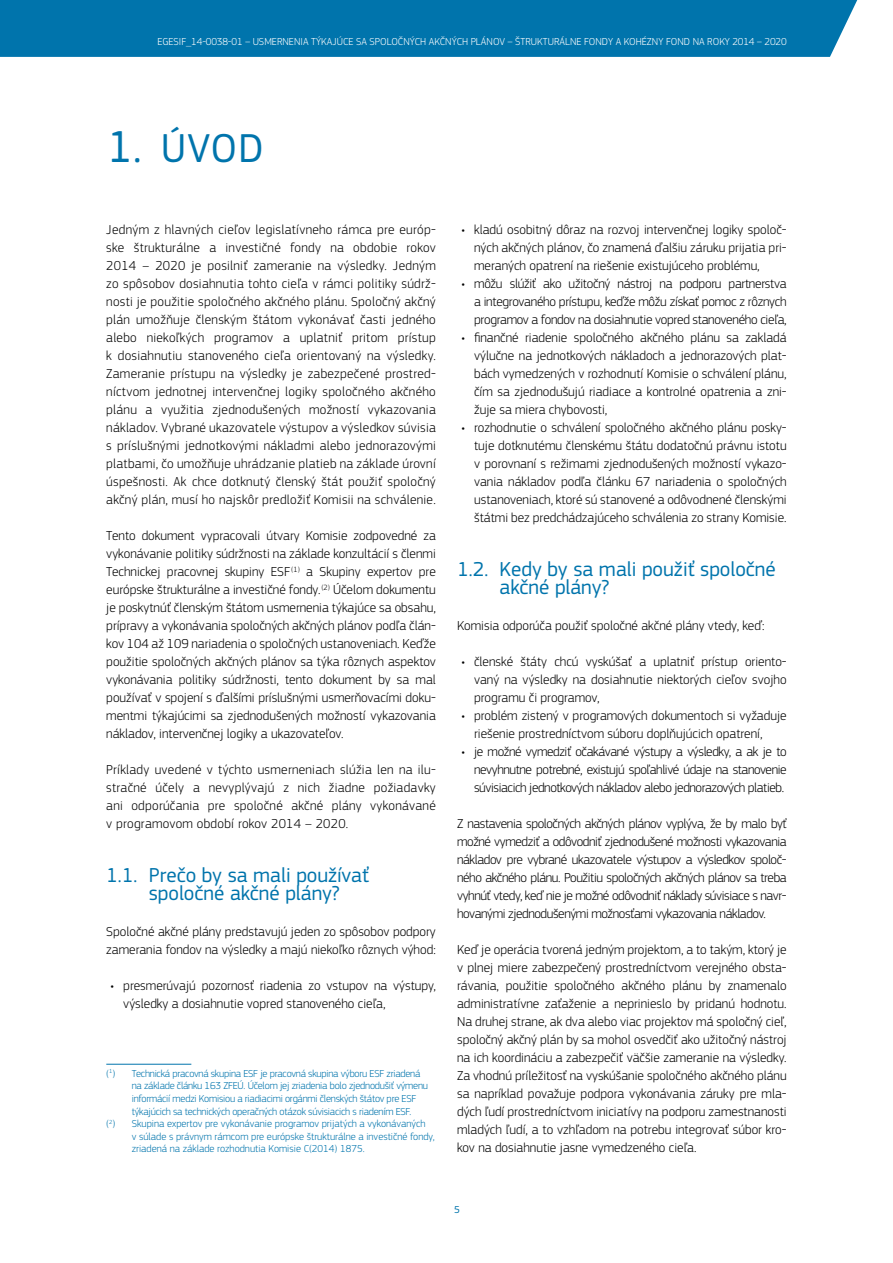
<style>
.page{position:relative;width:893px;height:1263px;background:#fff}
.page>*{position:absolute;margin:0;border:0;box-sizing:border-box;transform-origin:0 0}
.t1{font:42px "EC Square Sans Pro";color:#0074ac}
.t2{font:21px/18px "EC Square Sans Pro";color:#0074ac}
.Body{font:300 13.5px/18px "EC Square Sans Pro";color:#000;text-align:justify}
.t3{font:300 10.5px/12.6px "EC Square Sans Pro";letter-spacing:-.02em;color:#0074ac}
.t4{font:300 10.5px/12.6px "EC Square Sans Pro";color:#0074ac}
.t5{font:300 10.5px "EC Square Sans Pro";letter-spacing:.005em;color:#fff}
.t6{font:10.5px "EC Square Sans Pro";color:#0074ac}
.s1{font-size:46.5px}
</style>
<div class="page">
<div style="left:1px;top:0;width:857px;height:57px;background:#0074ac"></div>
<hr style="left:0;top:0;width:1px;height:57px;background:#0074ac">
<hr style="left:106px;top:1064px;width:85px;height:1px;background:#0074ac">
<p class="t5" style="left:157px;top:35px;width:631px">EGESIF_14-0038-01 – USMERNENIA TÝKAJÚCE SA SPOLOČNÝCH AKČNÝCH PLÁNOV – ŠTRUKTURÁLNE FONDY A KOHÉZNY FOND NA ROKY 2014 – 2020</p>
<p class="t1" style="left:107px;top:124px;width:159px"><span class="s1">1.</span> ÚVOD</p>
<p class="Body" style="left:106px;top:220px;width:331px">Jedným z hlavných cieľov legislatívneho rámca pre európ&shy;ske štrukturálne a investičné fondy na obdobie rokov 2014 – 2020 je posilniť zameranie na výsledky. Jedným zo spôsobov dosiahnutia tohto cieľa v rámci politiky súdrž&shy;nosti je použitie spoločného akčného plánu. Spoločný akčný plán umožňuje členským štátom vykonávať časti jedného alebo niekoľkých programov a uplatniť pritom prístup k dosiahnutiu stanoveného cieľa orientovaný na výsledky.<br>Zameranie prístupu na výsledky je zabezpečené prostred&shy;níctvom jednotnej intervenčnej logiky spoločného akčného plánu a využitia zjednodušených možností vykazovania nákladov. Vybrané ukazovatele výstupov a výsledkov súvisia s príslušnými jednotkovými nákladmi alebo jednorazovými platbami, čo umožňuje uhrádzanie platieb na základe úrovní úspešnosti. Ak chce dotknutý členský štát použiť spoločný akčný plán, musí ho najskôr predložiť Komisii na schválenie.</p>
<p class="Body" style="left:106px;top:526px;width:331px">Tento dokument vypracovali útvary Komisie zodpovedné za vykonávanie politiky súdržnosti na základe konzultácií s členmi Technickej pracovnej skupiny ESF<sup>(1)</sup> a Skupiny expertov pre európske štrukturálne a investičné fondy.<sup>(2)</sup> Účelom dokumentu je poskytnúť členským štátom usmernenia týkajúce sa obsahu, prípravy a vykonávania spoločných akčných plánov podľa člán&shy;kov 104 až 109 nariadenia o spoločných ustanoveniach. Keďže použitie spoločných akčných plánov sa týka rôznych aspektov vykonávania politiky súdržnosti, tento dokument by sa mal používať v spojení s ďalšími príslušnými usmerňovacími doku&shy;mentmi týkajúcimi sa zjednodušených možností vykazovania nákladov, intervenčnej logiky a ukazovateľov.</p>
<p class="Body" style="left:106px;top:760px;width:331px">Príklady uvedené v týchto usmerneniach slúžia len na ilu&shy;stračné účely a nevyplývajú z nich žiadne požiadavky ani odporúčania pre spoločné akčné plány vykonávané v programovom období rokov 2014 – 2020.</p>
<p class="t2" style="left:149px;top:866px;width:222px;text-indent:-43px">1.1. Prečo by sa mali používať spoločné akčné plány?</p>
<p class="Body" style="left:106px;top:922px;width:331px">Spoločné akčné plány predstavujú jeden zo spôsobov podpory zamerania fondov na výsledky a majú niekoľko rôznych výhod:</p>
<p class="Body" style="left:123px;top:976px;width:314px;text-indent:-13px">• presmerúvajú pozornosť riadenia zo vstupov na výstupy, výsledky a dosiahnutie vopred stanoveného cieľa,</p>
<p class="t3" style="left:132px;top:1067px;width:298px;text-indent:-26px">(<sup>1</sup>) Technická pracovná skupina ESF je pracovná skupina výboru ESF zriadená na základe článku 163 ZFEÚ. Účelom jej zriadenia bolo zjednodušiť výmenu informácií medzi Komisiou a riadiacimi orgánmi členských štátov pre ESF týkajúcich sa technických operačných otázok súvisiacich s riadením ESF.</p>
<p class="t4" style="left:132px;top:1117px;width:304px;text-indent:-26px">(<sup>2</sup>) Skupina expertov pre vykonávanie programov prijatých a vykonávaných<br>v súlade s právnym rámcom pre európske štrukturálne a investičné fondy, zriadená na základe rozhodnutia Komisie C(2014) 1875.</p>
<p class="Body" style="left:474px;top:220px;width:314px;text-indent:-13px">• kladú osobitný dôraz na rozvoj intervenčnej logiky spoloč&shy;ných akčných plánov, čo znamená ďalšiu záruku prijatia pri&shy;meraných opatrení na riešenie existujúceho problému,</p>
<p class="Body" style="left:474px;top:274px;width:314px;text-indent:-13px">• môžu slúžiť ako užitočný nástroj na podporu partnerstva a integrovaného prístupu, keďže môžu získať pomoc z rôznych programov a fondov na dosiahnutie vopred stanoveného cieľa,</p>
<p class="Body" style="left:474px;top:328px;width:314px;text-indent:-13px">• finančné riadenie spoločného akčného plánu sa zakladá výlučne na jednotkových nákladoch a jednorazových plat&shy;bách vymedzených v rozhodnutí Komisie o schválení plánu, čím sa zjednodušujú riadiace a kontrolné opatrenia a zni&shy;žuje sa miera chybovosti,</p>
<p class="Body" style="left:474px;top:418px;width:314px;text-indent:-13px">• rozhodnutie o schválení spoločného akčného plánu posky&shy;tuje dotknutému členskému štátu dodatočnú právnu istotu v porovnaní s režimami zjednodušených možností vykazo&shy;vania nákladov podľa článku 67 nariadenia o spoločných ustanoveniach, ktoré sú stanovené a odôvodnené členskými štátmi bez predchádzajúceho schválenia zo strany Komisie.</p>
<p class="t2" style="left:500px;top:560px;width:278px;text-indent:-43px">1.2. Kedy by sa mali použiť spoločné akčné plány?</p>
<p class="Body" style="left:457px;top:616px;width:309px">Komisia odporúča použiť spoločné akčné plány vtedy, keď:</p>
<p class="Body" style="left:474px;top:652px;width:314px;text-indent:-13px">• členské štáty chcú vyskúšať a uplatniť prístup oriento&shy;vaný na výsledky na dosiahnutie niektorých cieľov svojho programu či programov,</p>
<p class="Body" style="left:474px;top:706px;width:314px;text-indent:-13px">• problém zistený v programových dokumentoch si vyžaduje riešenie prostredníctvom súboru doplňujúcich opatrení,</p>
<p class="Body" style="left:474px;top:742px;width:314px;text-indent:-13px">• je možné vymedziť očakávané výstupy a výsledky, a ak je to nevyhnutne potrebné, existujú spoľahlivé údaje na stanovenie súvisiacich jednotkových nákladov alebo jednorazových platieb.</p>
<p class="Body" style="left:457px;top:814px;width:331px">Z nastavenia spoločných akčných plánov vyplýva, že by malo byť možné vymedziť a odôvodniť zjednodušené možnosti vykazovania nákladov pre vybrané ukazovatele výstupov a výsledkov spoloč&shy;ného akčného plánu. Použitiu spoločných akčných plánov sa treba vyhnúť vtedy, keď nie je možné odôvodniť náklady súvisiace s navr&shy;hovanými zjednodušenými možnosťami vykazovania nákladov.</p>
<p class="Body" style="left:457px;top:940px;width:331px">Keď je operácia tvorená jedným projektom, a to takým, ktorý je v plnej miere zabezpečený prostredníctvom verejného obsta&shy;rávania, použitie spoločného akčného plánu by znamenalo administratívne zaťaženie a neprinieslo by pridanú hodnotu.<br>Na druhej strane, ak dva alebo viac projektov má spoločný cieľ, spoločný akčný plán by sa mohol osvedčiť ako užitočný nástroj na ich koordináciu a zabezpečiť väčšie zameranie na výsledky.<br>Za vhodnú príležitosť na vyskúšanie spoločného akčného plánu sa napríklad považuje podpora vykonávania záruky pre mla&shy;dých ľudí prostredníctvom iniciatívy na podporu zamestnanosti mladých ľudí, a to vzhľadom na potrebu integrovať súbor kro&shy;kov na dosiahnutie jasne vymedzeného cieľa.</p>
<p class="t6" style="left:454px;top:1203px;width:7px">5</p>
</div>
